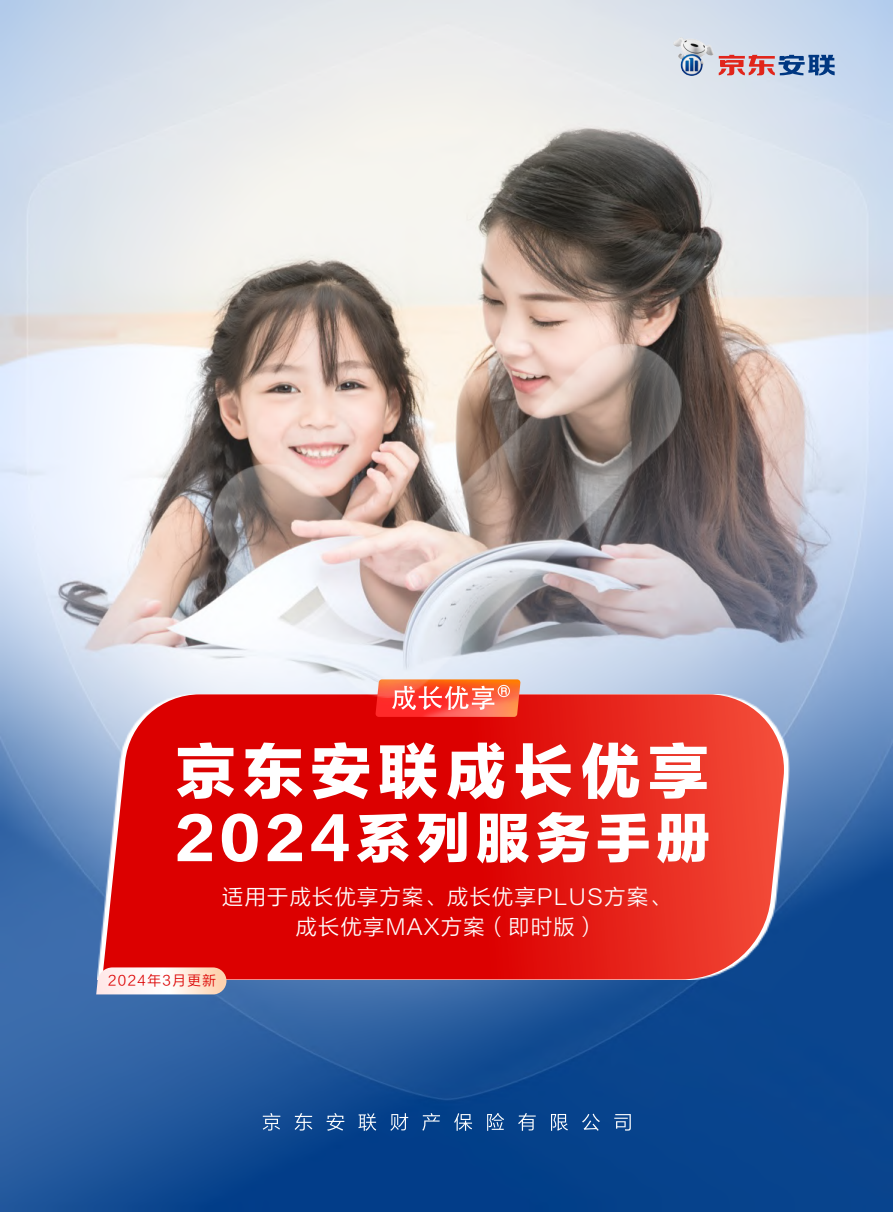
<style>
.page{position:relative;width:893px;height:1212px;background:#fff}
.page>*{position:absolute;margin:0;border:0;box-sizing:border-box;transform-origin:0 0}
.t1{font:60px "FZLTTHJW GB1 0";letter-spacing:.125em;color:#fff}
.t2{font:54px "FZLTTHJW GB1 0";letter-spacing:.11em;color:#fff}
.t3{font:21px/30px "FZLTXIHJW GB1 0";letter-spacing:.07em;color:#fff;text-align:center}
.t4{font:13.5px "FZLTXIHJW GB1 0";letter-spacing:.11em;color:#dc0000}
</style>
<div class="page">
<img style="left:0;top:0;width:893px;height:1212px">
<svg style="left:263px;top:1113px;width:337px;height:18px;background:#2e609e"></svg>
<svg style="left:102px;top:694px;width:682px;height:285px;background:#dc1916"></svg>
<svg style="left:96px;top:967px;width:130px;height:27px"></svg>
<svg style="left:719px;top:55px;width:116px;height:20px;background:#9b8099"></svg>
<img style="left:674px;top:37px;width:39px;height:39px">
<div style="left:376px;top:679px;width:144px;height:38px;background:#ff2929"></div>
<img style="left:376px;top:697px;width:16px;height:10px">
<img style="left:425px;top:697px;width:95px;height:20px">
<svg style="left:392px;top:697px;width:118px;height:13px"></svg>
<img style="left:213px;top:345px;width:468px;height:352px">
<h1 class="t1" style="left:176px;top:734px;width:534px">京东安联成长优享</h1>
<h2 class="t2" style="left:176px;top:805px;width:536px">2024系列服务手册</h2>
<p class="t3" style="left:222px;top:882px;width:450px">适用于成长优享方案、成长优享PLUS方案、成长优享MAX方案（即时版）</p>
<p class="t4" style="left:108px;top:973px;width:109px">2024年3月更新</p>
</div>
